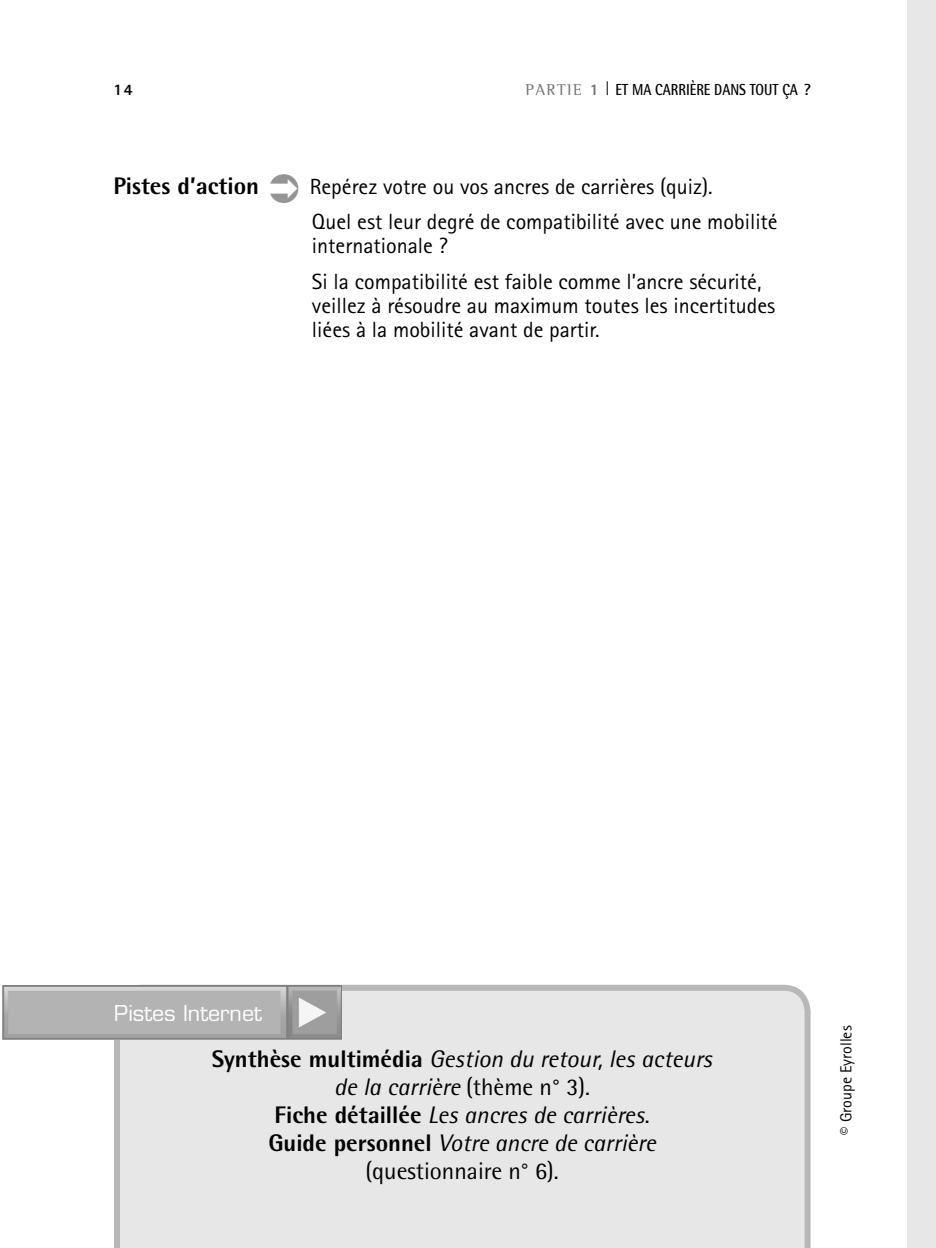
<style>
.page{position:relative;width:936px;height:1248px;background:#fff}
.page>*{position:absolute;margin:0;border:0;box-sizing:border-box;transform-origin:0 0}
.t1{font:italic 24px/28px "AT Rotis Semi Sans";color:#000;text-align:center}
.t2{font:800 24px "AT Rotis Semi Sans";color:#000}
.t3{font:22px/35.4px "AT Rotis Sans Serif";color:#000}
.t4{font:21.4px "Eurostile";color:#fff}
.t5{font:700 16px "AT Rotis Semi Sans";color:#000;scale:.85 1}
.t6{font:16px "AT Rotis Sans Serif";color:#000}
.t7{font:800 16px "AT Rotis Sans Serif";color:#000}
.s1{font-family:"AT Rotis Semi Serif";font-weight:400;color:#717171}
.s2{font-family:"AT Rotis Sans Serif";font-weight:800;color:#717171}
.s3{font-weight:800;font-style:normal}
.s4{font-style:normal}
</style>
<div class="page">
<svg style="left:606px;top:81px;width:1px;height:14px"></svg>
<div style="left:114px;top:984px;width:696px;height:263px;background:#e7e7e7"></div>
<img style="left:3px;top:984px;width:339px;height:55px">
<div style="left:907px;top:0;width:28px;height:1247px;background:#e7e7e7"></div>
<p class="t7" style="left:113px;top:84px;width:21px">14</p>
<p class="t5" style="left:525px;top:84px;width:337px"><span class="s1">PARTIE</span> <span class="s2">1</span> ET MA CARRIÈRE DANS TOUT ÇA ?</p>
<p class="t2" style="left:113px;top:177px;width:147px">Pistes d’action</p>
<p class="t3" style="left:310px;top:170px;width:469px">Repérez votre ou vos ancres de carrières (quiz).<br>Quel est leur degré de compatibilité avec une mobilité</p>
<p class="t3" style="left:312px;top:230px;width:451px">internationale ?<br>Si la compatibilité est faible comme l’ancre sécurité,</p>
<p class="t3" style="left:312px;top:295px;width:465px;line-height:24px">veillez à résoudre au maximum toutes les incertitudes liées à la mobilité avant de partir.</p>
<p class="t4" style="left:114px;top:1005px;width:149px">Pistes Internet</p>
<p class="t1" style="left:212px;top:1046px;width:502px"><span class="s3">Synthèse multimédia</span> Gestion du retour, les acteurs de la carrière <span class="s4">(thème n° 3).<br></span><span class="s3">Fiche détaillée</span> Les ancres de carrières<span class="s4">.<br></span><span class="s3">Guide personnel</span> Votre ancre de carrière <span class="s4">(questionnaire n° 6).</span></p>
<p class="t6" style="left:840px;top:1134px;width:111px;rotate:-90deg">© Groupe Eyrolles</p>
</div>
